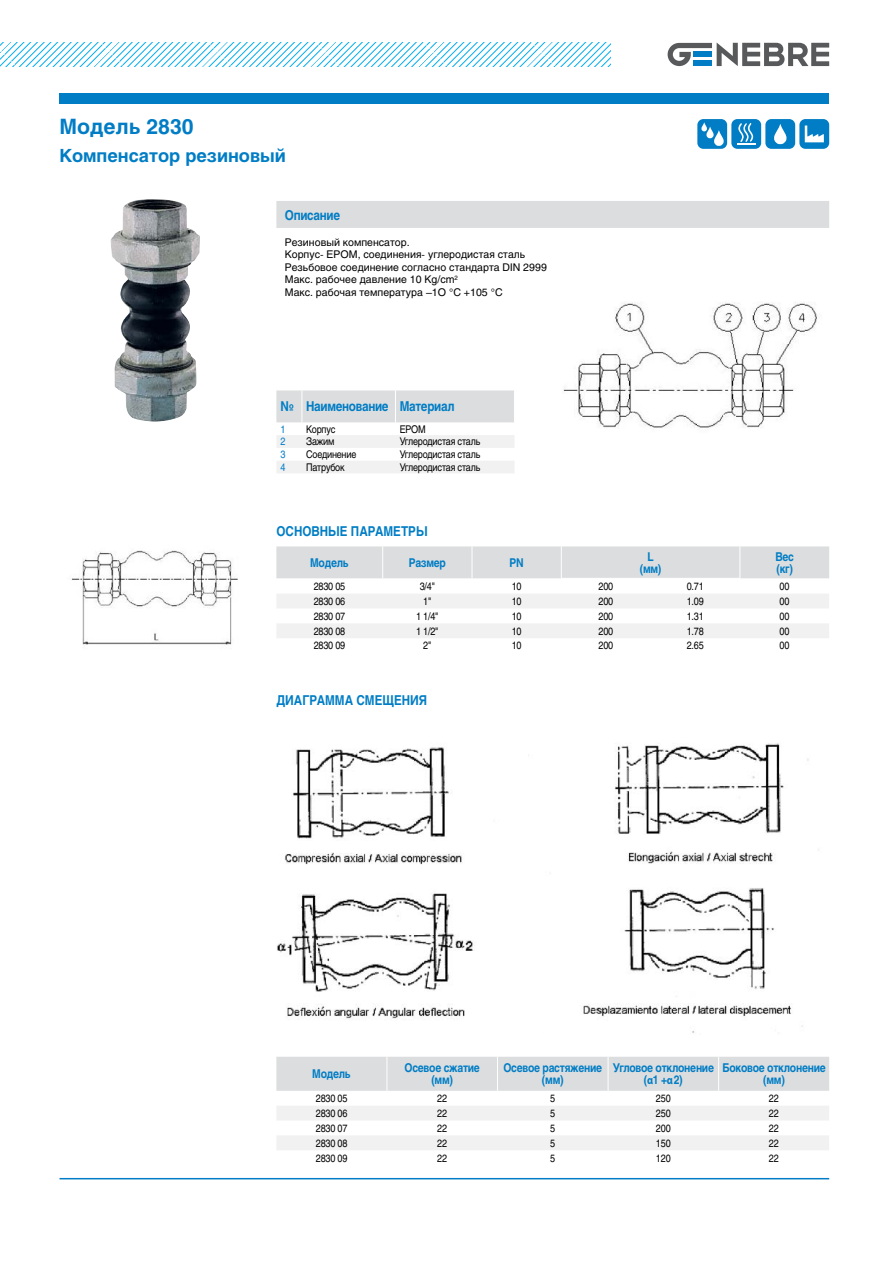
<style>
.page{position:relative;width:893px;height:1263px;background:#fff}
.page>*{position:absolute;margin:0;border:0;box-sizing:border-box;transform-origin:0 0}
.t1{font:700 21px "Helios";color:#007dc5}
.t2{font:700 18px "Helios";color:#007dc5}
.t3{font:700 13.5px "Helios";color:#007dc5;scale:.86 1}
.t4{font:700 13.5px "Helios";letter-spacing:-.025em;color:#007dc5;scale:.86 1}
.t5{font:700 12px/12px "Helios";letter-spacing:-.025em;color:#007dc5;text-align:center;scale:.86 1}
.t6{font:10.5px "Helios";letter-spacing:-.025em;color:#000;scale:.86 1}
.t7{font:10.5px/12.6px "Helios";color:#000}
.t8{font:10.5px "Helios";color:#007dc5;scale:.86 1}
.s1{font-family:"Myriad Pro"}
</style>
<div class="page">
<hr style="left:60px;top:1178px;width:769px;height:1px;background:#007dc5">
<div style="left:60px;top:94px;width:769px;height:10px;background:#007dc5"></div>
<svg style="left:668px;top:43px;width:161px;height:23px"></svg>
<div style="left:693px;top:52px;width:19px;height:5px;background:#007dc5"></div>
<div style="left:693px;top:61px;width:19px;height:5px;background:#007dc5"></div>
<svg style="left:1px;top:43px;width:610px;height:24px"></svg>
<img style="left:110px;top:199px;width:90px;height:223px">
<div style="left:276px;top:546px;width:553px;height:32px;background:#dcddde"></div>
<svg style="left:277px;top:594px;width:552px;height:44px"></svg>
<hr style="left:382px;top:546px;width:1px;height:32px;background:#fff">
<hr style="left:472px;top:546px;width:1px;height:32px;background:#fff">
<hr style="left:561px;top:546px;width:1px;height:32px;background:#fff">
<hr style="left:739px;top:546px;width:1px;height:32px;background:#fff">
<img style="left:563px;top:302px;width:255px;height:126px">
<img style="left:71px;top:550px;width:167px;height:95px">
<img style="left:277px;top:743px;width:542px;height:290px">
<div style="left:276px;top:1057px;width:553px;height:34px;background:#dcddde"></div>
<svg style="left:277px;top:1106px;width:552px;height:44px"></svg>
<hr style="left:387px;top:1057px;width:1px;height:34px;background:#fff">
<hr style="left:497px;top:1057px;width:1px;height:34px;background:#fff">
<hr style="left:608px;top:1057px;width:1px;height:34px;background:#fff">
<hr style="left:718px;top:1057px;width:1px;height:34px;background:#fff">
<div style="left:276px;top:390px;width:238px;height:32px;background:#dcddde"></div>
<svg style="left:277px;top:435px;width:237px;height:38px"></svg>
<hr style="left:302px;top:390px;width:1px;height:32px;background:#fff">
<hr style="left:395px;top:390px;width:1px;height:32px;background:#fff">
<div style="left:276px;top:201px;width:553px;height:27px;background:#dcddde"></div>
<div style="left:799px;top:119px;width:30px;height:30px;background:#007dc5;border-radius:6px"></div>
<svg style="left:805px;top:126px;width:19px;height:16px"></svg>
<div style="left:765px;top:119px;width:30px;height:30px;background:#007dc5;border-radius:6px"></div>
<svg style="left:774px;top:124px;width:12px;height:20px"></svg>
<div style="left:731px;top:119px;width:30px;height:30px;background:#007dc5;border-radius:6px"></div>
<svg style="left:737px;top:123px;width:19px;height:22px"></svg>
<div style="left:697px;top:119px;width:30px;height:30px;background:#007dc5;border-radius:6px"></div>
<svg style="left:701px;top:122px;width:23px;height:24px"></svg>
<h1 class="t1" style="left:60px;top:115px;width:136px">Модель 2830</h1>
<h2 class="t2" style="left:60px;top:145px;width:228px">компенсатoр резиновый</h2>
<p class="t4" style="left:285px;top:208px;width:66px">Описание</p>
<p class="t7" style="left:285px;top:236px;width:263px">Резиновый компенсатор.<br>Корпус- ЕРОМ, соединения- углеродистая сталь Резьбовое соединение согласно стандарта DIN 2999<br>Макс. рабочее давление 10 Kg/cm<sup>2<br></sup>Макс. рабочая температура –1О °С +105 °С</p>
<p class="t4" style="left:281px;top:399px;width:204px">№ Наименование Материал</p>
<p class="t8" style="left:281px;top:423px;width:7px">1</p>
<p class="t6" style="left:306px;top:423px;width:35px">Корпус</p>
<p class="t6" style="left:400px;top:423px;width:32px">ЕРОМ</p>
<p class="t8" style="left:281px;top:435px;width:7px">2</p>
<p class="t6" style="left:306px;top:435px;width:35px">Зажим</p>
<p class="t6" style="left:400px;top:435px;width:95px">Углеродистая сталь</p>
<p class="t8" style="left:281px;top:448px;width:7px">3</p>
<p class="t6" style="left:306px;top:448px;width:60px">Соединение</p>
<p class="t6" style="left:400px;top:448px;width:95px">Углеродистая сталь</p>
<p class="t8" style="left:281px;top:461px;width:7px">4</p>
<p class="t6" style="left:306px;top:461px;width:46px">Патрубок</p>
<p class="t6" style="left:400px;top:461px;width:95px">Углеродистая сталь</p>
<p class="t3" style="left:276px;top:524px;width:177px">ОСНОВНЫЕ ПАРАМЕТРЫ</p>
<p class="t5" style="left:310px;top:556px;width:46px">Модeль</p>
<p class="t5" style="left:409px;top:556px;width:45px">Размер</p>
<p class="t5" style="left:510px;top:556px;width:18px">PN</p>
<p class="t5" style="left:640px;top:550px;width:27px">L (мм)</p>
<p class="t5" style="left:775px;top:550px;width:23px;text-align:left">Вес (кг)</p>
<p class="t6" style="left:314px;top:580px;width:38px">2830 05</p>
<p class="t6" style="left:420px;top:580px;width:19px">3/4"</p>
<p class="t6" style="left:512px;top:580px;width:13px">10</p>
<p class="t6" style="left:599px;top:580px;width:19px">200</p>
<p class="t6" style="left:687px;top:580px;width:21px">0.71</p>
<p class="t6" style="left:780px;top:580px;width:13px">00</p>
<p class="t6" style="left:314px;top:595px;width:38px">2830 06</p>
<p class="t6" style="left:423px;top:595px;width:11px">1"</p>
<p class="t6" style="left:512px;top:595px;width:13px">10</p>
<p class="t6" style="left:599px;top:595px;width:19px">200</p>
<p class="t6" style="left:687px;top:595px;width:21px">1.09</p>
<p class="t6" style="left:780px;top:595px;width:13px">00</p>
<p class="t6" style="left:314px;top:610px;width:38px">2830 07</p>
<p class="t6" style="left:416px;top:610px;width:28px">1 1/4"</p>
<p class="t6" style="left:512px;top:610px;width:13px">10</p>
<p class="t6" style="left:599px;top:610px;width:19px">200</p>
<p class="t6" style="left:687px;top:610px;width:21px">1.31</p>
<p class="t6" style="left:780px;top:610px;width:13px">00</p>
<p class="t6" style="left:314px;top:625px;width:38px">2830 08</p>
<p class="t6" style="left:416px;top:625px;width:28px">1 1/2"</p>
<p class="t6" style="left:512px;top:625px;width:13px">10</p>
<p class="t6" style="left:599px;top:625px;width:19px">200</p>
<p class="t6" style="left:687px;top:625px;width:21px">1.78</p>
<p class="t6" style="left:780px;top:625px;width:13px">00</p>
<p class="t6" style="left:314px;top:639px;width:38px">2830 09</p>
<p class="t6" style="left:423px;top:639px;width:11px">2"</p>
<p class="t6" style="left:512px;top:639px;width:13px">10</p>
<p class="t6" style="left:599px;top:639px;width:19px">200</p>
<p class="t6" style="left:687px;top:639px;width:21px">2.65</p>
<p class="t6" style="left:780px;top:639px;width:13px">00</p>
<p class="t3" style="left:276px;top:692px;width:177px">ДИАГРАММА СМЕщЕНИя</p>
<p class="t5" style="left:312px;top:1068px;width:46px">Модeль</p>
<p class="t5" style="left:404px;top:1062px;width:89px">Осевое сжатие (мм)</p>
<p class="t5" style="left:503px;top:1062px;width:116px">Осевое растяжение (мм)</p>
<p class="t5" style="left:613px;top:1062px;width:119px">угловое отклонение (<span class="s1">α</span>1 +<span class="s1">α</span>2)</p>
<p class="t5" style="left:722px;top:1062px;width:122px">Боковое отклонение (мм)</p>
<p class="t6" style="left:316px;top:1092px;width:38px">2830 05</p>
<p class="t6" style="left:437px;top:1092px;width:13px">22</p>
<p class="t6" style="left:550px;top:1092px;width:7px">5</p>
<p class="t6" style="left:656px;top:1092px;width:19px">250</p>
<p class="t6" style="left:769px;top:1092px;width:13px">22</p>
<p class="t6" style="left:316px;top:1107px;width:38px">2830 06</p>
<p class="t6" style="left:437px;top:1107px;width:13px">22</p>
<p class="t6" style="left:550px;top:1107px;width:7px">5</p>
<p class="t6" style="left:656px;top:1107px;width:19px">250</p>
<p class="t6" style="left:769px;top:1107px;width:13px">22</p>
<p class="t6" style="left:316px;top:1122px;width:38px">2830 07</p>
<p class="t6" style="left:437px;top:1122px;width:13px">22</p>
<p class="t6" style="left:550px;top:1122px;width:7px">5</p>
<p class="t6" style="left:656px;top:1122px;width:19px">200</p>
<p class="t6" style="left:769px;top:1122px;width:13px">22</p>
<p class="t6" style="left:316px;top:1137px;width:38px">2830 08</p>
<p class="t6" style="left:437px;top:1137px;width:13px">22</p>
<p class="t6" style="left:550px;top:1137px;width:7px">5</p>
<p class="t6" style="left:656px;top:1137px;width:19px">150</p>
<p class="t6" style="left:769px;top:1137px;width:13px">22</p>
<p class="t6" style="left:316px;top:1151px;width:38px">2830 09</p>
<p class="t6" style="left:437px;top:1151px;width:13px">22</p>
<p class="t6" style="left:550px;top:1151px;width:7px">5</p>
<p class="t6" style="left:656px;top:1151px;width:19px">120</p>
<p class="t6" style="left:769px;top:1151px;width:13px">22</p>
</div>
